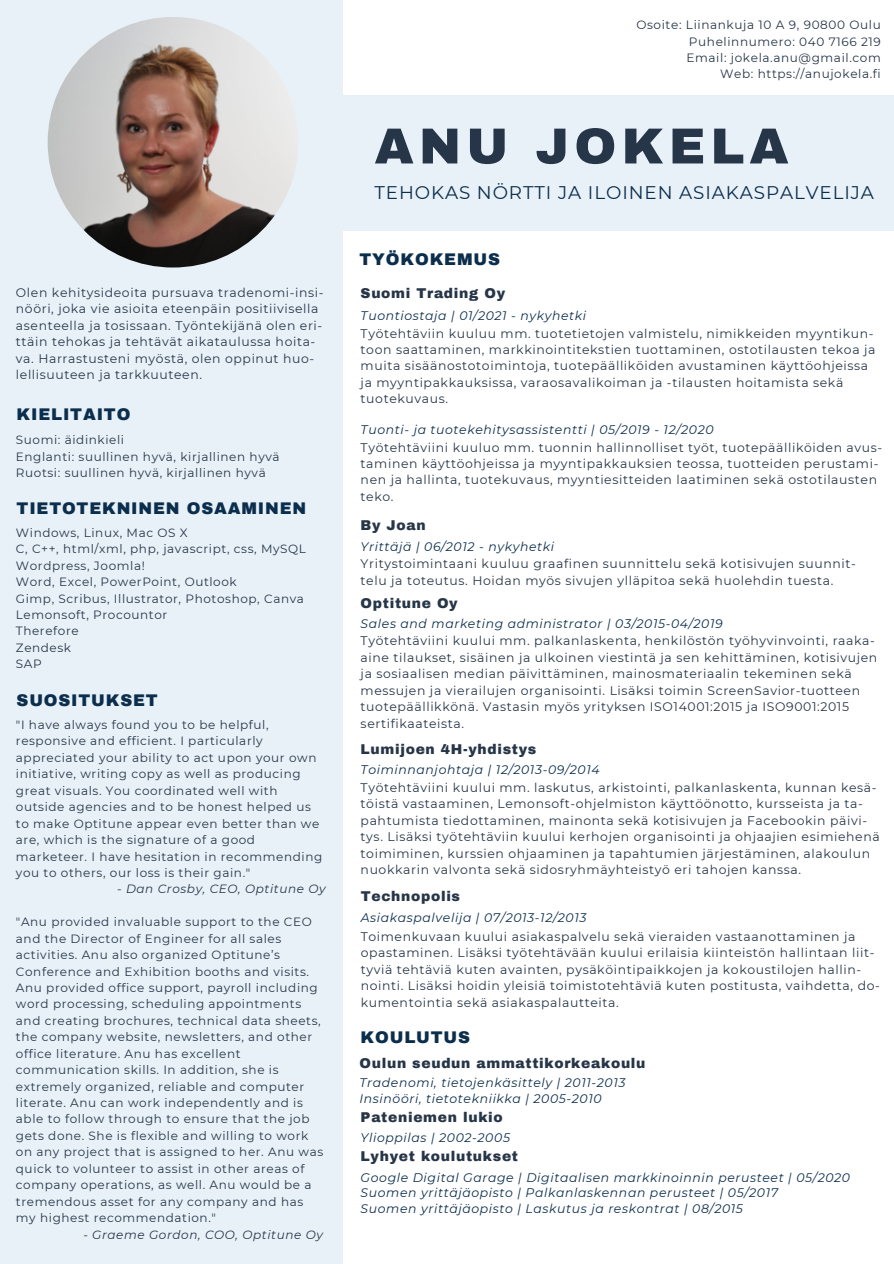
<style>
.page{position:relative;width:894px;height:1264px;background:#fff}
.page>*{position:absolute;margin:0;border:0;box-sizing:border-box;transform-origin:0 0}
.t1{font:900 50.55px "Archivo";letter-spacing:.1em;color:#263547}
.t2{font:18.3px "Montserrat";letter-spacing:.05em;color:#0c2e4d}
.t3{font:900 16.5px "Archivo";letter-spacing:.05em;color:#0c2e4d}
.t4{font:900 13.8px "Archivo";letter-spacing:.05em;color:#263547}
.t5{font:12.45px/16.5px "Montserrat";letter-spacing:.05em;color:#263547}
.t6{font:italic 12.45px "Montserrat";letter-spacing:.05em;color:#0c2e4d}
.t7{font:12px/16.5px "Montserrat";letter-spacing:.05em;color:#263547}
.t8{font:italic 12px "Montserrat";letter-spacing:.05em;color:#263547}
</style>
<div class="page">
<div style="left:0;top:0;width:342px;height:1263px;background:#e8f1f8"></div>
<div style="left:0;top:96px;width:893px;height:135px;background:#e8f1f8"></div>
<img style="left:48px;top:17px;width:250px;height:250px;border-radius:50%">
<p class="t5" style="left:16px;top:284px;width:309px">Olen kehitysideoita pursuava tradenomi-insi&shy;nööri, joka vie asioita eteenpäin positiivisella asenteella ja tosissaan. Työntekijänä olen eri&shy;ttäin tehokas ja tehtävät aikataulussa hoita&shy;va. Harrastusteni myöstä, olen oppinut huo&shy;lellisuuteen ja tarkkuuteen.</p>
<p class="t3" style="left:17px;top:406px;width:115px">KIELITAITO</p>
<p class="t7" style="left:16px;top:432px;width:110px">Suomi: äidinkieli</p>
<p class="t7" style="left:16px;top:448px;width:265px">Englanti: suullinen hyvä, kirjallinen hyvä</p>
<p class="t7" style="left:16px;top:465px;width:251px">Ruotsi: suullinen hyvä, kirjallinen hyvä</p>
<p class="t3" style="left:17px;top:499px;width:291px">TIETOTEKNINEN OSAAMINEN</p>
<p class="t7" style="left:16px;top:524px;width:173px">Windows, Linux, Mac OS X</p>
<p class="t7" style="left:16px;top:540px;width:291px">C, C++, html/xml, php, javascript, css, MySQL</p>
<p class="t7" style="left:16px;top:557px;width:130px">Wordpress, Joomla!</p>
<p class="t7" style="left:16px;top:573px;width:222px">Word, Excel, PowerPoint, Outlook</p>
<p class="t7" style="left:16px;top:590px;width:289px">Gimp, Scribus, Illustrator, Photoshop, Canva</p>
<p class="t7" style="left:16px;top:606px;width:153px">Lemonsoft, Procountor</p>
<p class="t7" style="left:16px;top:623px;width:64px">Therefore</p>
<p class="t7" style="left:16px;top:639px;width:57px">Zendesk</p>
<p class="t7" style="left:16px;top:655px;width:27px">SAP</p>
<p class="t3" style="left:17px;top:691px;width:143px">SUOSITUKSET</p>
<p class="t7" style="left:16px;top:716px;width:308px">"I have always found you to be helpful, responsive and efficient. I particularly appreciated your ability to act upon your own initiative, writing copy as well as producing great visuals. You coordinated well with outside agencies and to be honest helped us to make Optitune appear even better than we are, which is the signature of a good marketeer. I have hesitation in recommending you to others, our loss is their gain."</p>
<p class="t8" style="left:117px;top:881px;width:210px">- Dan Crosby, CEO, Optitune Oy</p>
<p class="t7" style="left:16px;top:913px;width:309px">"Anu provided invaluable support to the CEO and the Director of Engineer for all sales activities. Anu also organized Optitune’s Conference and Exhibition booths and visits.<br>Anu provided office support, payroll including word processing, scheduling appointments and creating brochures, technical data sheets, the company website, newsletters, and other office literature. Anu has excellent communication skills. In addition, she is extremely organized, reliable and computer literate. Anu can work independently and is able to follow through to ensure that the job gets done. She is flexible and willing to work on any project that is assigned to her. Anu was quick to volunteer to assist in other areas of company operations, as well. Anu would be a tremendous asset for any company and has my highest recommendation."</p>
<p class="t8" style="left:83px;top:1226px;width:241px">- Graeme Gordon, COO, Optitune Oy</p>
<p class="t7" style="left:636px;top:17px;width:246px">Osoite: Liinankuja 10 A 9, 90800 Oulu</p>
<p class="t7" style="left:688px;top:33px;width:193px">Puhelinnumero: 040 7166 219</p>
<p class="t7" style="left:686px;top:49px;width:196px">Email: jokela.anu@gmail.com</p>
<p class="t7" style="left:720px;top:66px;width:162px">Web: https://anujokela.fi</p>
<p class="t1" style="left:374px;top:119px;width:415px">ANU JOKELA</p>
<p class="t2" style="left:374px;top:181px;width:501px">TEHOKAS NÖRTTI JA ILOINEN ASIAKASPALVELIJA</p>
<p class="t3" style="left:359px;top:250px;width:142px">TYÖKOKEMUS</p>
<p class="t4" style="left:360px;top:286px;width:146px">Suomi Trading Oy</p>
<p class="t6" style="left:360px;top:308px;width:227px">Tuontiostaja | 01/2021 - nykyhetki</p>
<p class="t5" style="left:360px;top:325px;width:516px">Työtehtäviin kuuluu mm. tuotetietojen valmistelu, nimikkeiden myyntikun&shy;toon saattaminen, markkinointitekstien tuottaminen, ostotilausten tekoa ja muita sisäänostotoimintoja, tuotepäälliköiden avustaminen käyttöohjeissa ja myyntipakkauksissa, varaosavalikoiman ja -tilausten hoitamista sekä tuotekuvaus.</p>
<p class="t6" style="left:360px;top:422px;width:354px">Tuonti- ja tuotekehitysassistentti | 05/2019 - 12/2020</p>
<p class="t5" style="left:360px;top:439px;width:523px">Työtehtäviini kuuluo mm. tuonnin hallinnolliset työt, tuotepäälliköiden avus&shy;taminen käyttöohjeissa ja myyntipakkauksien teossa, tuotteiden perustami&shy;nen ja hallinta, tuotekuvaus, myyntiesitteiden laatiminen sekä ostotilausten teko.</p>
<p class="t4" style="left:360px;top:518px;width:67px">By Joan</p>
<p class="t6" style="left:360px;top:539px;width:195px">Yrittäjä | 06/2012 - nykyhetki</p>
<p class="t5" style="left:360px;top:555px;width:496px">Yritystoimintaani kuuluu graafinen suunnittelu sekä kotisivujen suunnit&shy;telu ja toteutus. Hoidan myös sivujen ylläpitoa sekä huolehdin tuesta.</p>
<p class="t4" style="left:360px;top:595px;width:99px">Optitune Oy</p>
<p class="t6" style="left:360px;top:616px;width:363px">Sales and marketing administrator | 03/2015-04/2019</p>
<p class="t5" style="left:360px;top:632px;width:518px">Työtehtäviini kuului mm. palkanlaskenta, henkilöstön työhyvinvointi, raaka&shy;aine tilaukset, sisäinen ja ulkoinen viestintä ja sen kehittäminen, kotisivujen ja sosiaalisen median päivittäminen, mainosmateriaalin tekeminen sekä messujen ja vierailujen organisointi. Lisäksi toimin ScreenSavior-tuotteen tuotepäällikkönä. Vastasin myös yrityksen ISO14001:2015 ja ISO9001:2015 sertifikaateista.</p>
<p class="t4" style="left:360px;top:741px;width:177px">Lumijoen 4H-yhdistys</p>
<p class="t6" style="left:360px;top:762px;width:240px">Toiminnanjohtaja | 12/2013-09/2014</p>
<p class="t5" style="left:360px;top:779px;width:520px">Työtehtäviini kuului mm. laskutus, arkistointi, palkanlaskenta, kunnan kesä&shy;töistä vastaaminen, Lemonsoft-ohjelmiston käyttöönotto, kursseista ja ta&shy;pahtumista tiedottaminen, mainonta sekä kotisivujen ja Facebookin päivi&shy;tys. Lisäksi työtehtäviin kuului kerhojen organisointi ja ohjaajien esimiehenä toimiminen, kurssien ohjaaminen ja tapahtumien järjestäminen, alakoulun nuokkarin valvonta sekä sidosryhmäyhteistyö eri tahojen kanssa.</p>
<p class="t4" style="left:360px;top:888px;width:101px">Technopolis</p>
<p class="t6" style="left:360px;top:910px;width:227px">Asiakaspalvelija | 07/2013-12/2013</p>
<p class="t5" style="left:360px;top:928px;width:520px">Toimenkuvaan kuului asiakaspalvelu sekä vieraiden vastaanottaminen ja opastaminen. Lisäksi työtehtävään kuului erilaisia kiinteistön hallintaan liit&shy;tyviä tehtäviä kuten avainten, pysäköintipaikkojen ja kokoustilojen hallin&shy;nointi. Lisäksi hoidin yleisiä toimistotehtäviä kuten postitusta, vaihdetta, do&shy;kumentointia sekä asiakaspalautteita.</p>
<p class="t3" style="left:360px;top:1028px;width:111px">KOULUTUS</p>
<p class="t4" style="left:359px;top:1055px;width:287px">Oulun seudun ammattikorkeakoulu</p>
<p class="t6" style="left:359px;top:1075px;width:267px">Tradenomi, tietojenkäsittely | 2011-2013</p>
<p class="t6" style="left:359px;top:1090px;width:244px">Insinööri, tietotekniikka | 2005-2010</p>
<p class="t4" style="left:360px;top:1109px;width:144px">Pateniemen lukio</p>
<p class="t6" style="left:360px;top:1130px;width:151px">Ylioppilas | 2002-2005</p>
<p class="t4" style="left:360px;top:1149px;width:159px">Lyhyet koulutukset</p>
<p class="t6" style="left:360px;top:1169px;width:491px">Google Digital Garage | Digitaalisen markkinoinnin perusteet | 05/2020</p>
<p class="t6" style="left:360px;top:1185px;width:419px">Suomen yrittäjäopisto | Palkanlaskennan perusteet | 05/2017</p>
<p class="t6" style="left:360px;top:1200px;width:384px">Suomen yrittäjäopisto | Laskutus ja reskontrat | 08/2015</p>
</div>
